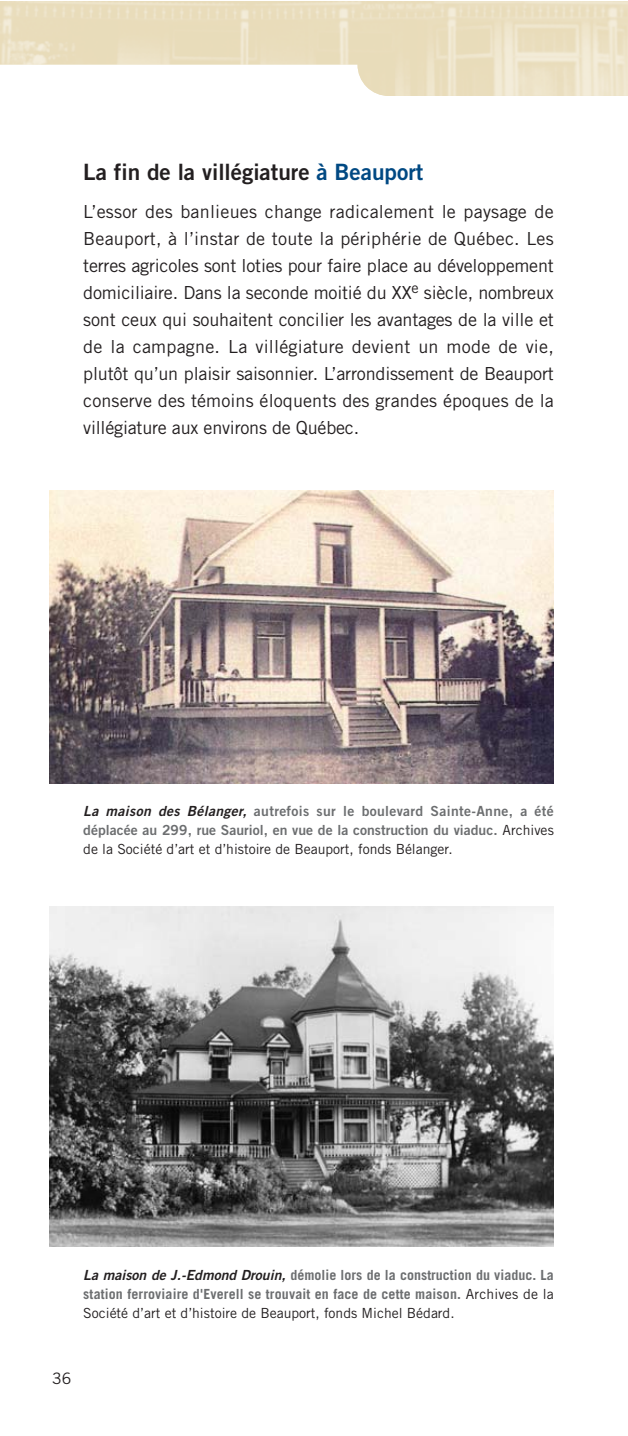
<style>
.page{position:relative;width:628px;height:1436px;background:#fff}
.page>*{position:absolute;margin:0;border:0;box-sizing:border-box;transform-origin:0 0}
.t1{font:22.5px "Trade Gothic Bold Two";color:#231f20}
.t2{font:18px/27px "Trade Gothic";letter-spacing:-.01em;color:#231f20;text-align:justify}
.t3{font:15.75px "Trade Gothic";color:#231f20}
.t4{font:700 13.95px/19.1px "Trade Gothic";letter-spacing:.01em;color:#6c6e70;text-align:justify}
.t5{font:13.95px/19.1px "Trade Gothic Bold Two";letter-spacing:.005em;color:#6c6e70}
.t6{font:13.95px "Trade Gothic";color:#231f20}
.s1{color:#004983}
.s2{font-style:italic;color:#231f20}
.s3{font-family:"Trade Gothic";color:#231f20}
.s4{font-family:"Trade Gothic Bold Two";font-weight:400;font-style:italic;color:#231f20}
.s5{font-weight:400;color:#231f20}
</style>
<div class="page">
<img style="left:0;top:2px;width:628px;height:94px">
<img style="left:49px;top:490px;width:505px;height:293px">
<img style="left:49px;top:906px;width:505px;height:340px">
<p class="t1" style="left:83px;top:164px;width:341px">La fin de la villégiature <span class="s1">à Beauport</span></p>
<p class="t2" style="left:83px;top:200px;width:472px">L’essor des banlieues change radicalement le paysage de Beauport, à l’instar de toute la périphérie de Québec. Les terres agricoles sont loties pour faire place au développement domiciliaire. Dans la seconde moitié du XX<sup>e</sup> siècle, nombreux sont ceux qui souhaitent concilier les avantages de la ville et de la campagne. La villégiature devient un mode de vie, plutôt qu’un plaisir saisonnier. L’arrondissement de Beauport conserve des témoins éloquents des grandes époques de la villégiature aux environs de Québec.</p>
<p class="t5" style="left:83px;top:802px;width:472px"><span class="s2">La maison des Bélanger,</span> autrefois sur le boulevard Sainte-Anne, a été déplacée au 299, rue Sauriol, en vue de la construction du viaduc. <span class="s3">Archives</span></p>
<p class="t6" style="left:83px;top:844px;width:371px">de la Société d’art et d’histoire de Beauport, fonds Bélanger.</p>
<p class="t4" style="left:83px;top:1266px;width:472px"><span class="s4">La maison de J.-Edmond Drouin,</span> démolie lors de la construction du viaduc. La station ferroviaire d'Everell se trouvait en face de cette maison. <span class="s5">Archives de la Société d’art et d’histoire de Beauport, fonds Michel Bédard.</span></p>
<p class="t3" style="left:52px;top:1372px;width:21px">36</p>
</div>
